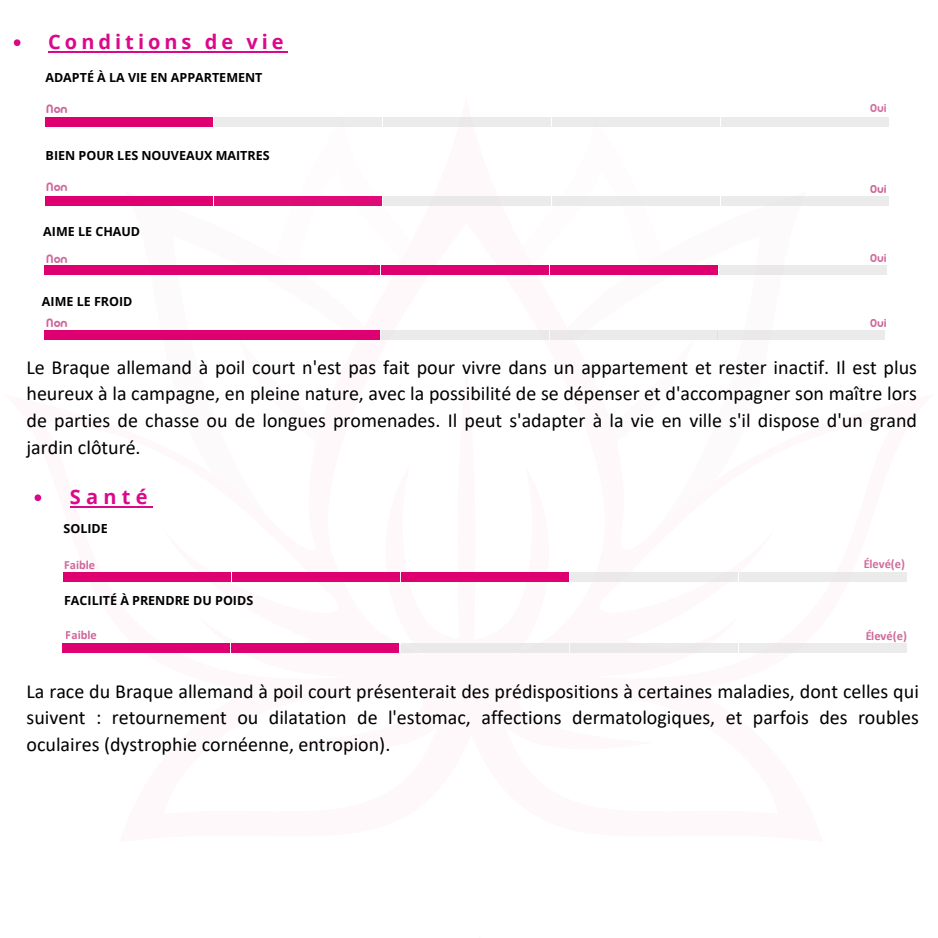
<style>
.page{position:relative;width:938px;height:938px;background:#fff}
.page>*{position:absolute;margin:0;border:0;box-sizing:border-box;transform-origin:0 0}
.t1{font:20px/26.8px "Calibri";color:#000;text-align:justify}
.t2{font:700 20px "Open Sans";letter-spacing:.2em;color:#db098a}
.t3{font:700 13.25px "Arista Pro";color:#b71c69}
.t4{font:700 12.5px "Open Sans";color:#000}
.t5{font:700 12.5px "Calibri";color:#b71c69}
.t6{font:700 12.5px "Open Sans";color:#000002}
.t7{font:700 12.5px "Arista Pro";color:#b71c69}
</style>
<div class="page">
<hr style="left:322px;top:934px;width:315px;height:3px;background:#de0071">
<svg style="left:549px;top:572px;width:358px;height:81px"></svg>
<svg style="left:572px;top:581px;width:109px;height:36px"></svg>
<svg style="left:34px;top:496px;width:351px;height:157px"></svg>
<svg style="left:256px;top:508px;width:110px;height:109px"></svg>
<div style="left:457px;top:361px;width:18px;height:358px;background:#fef8fb;border-radius:50%"></div>
<svg style="left:385px;top:572px;width:164px;height:81px"></svg>
<svg style="left:14px;top:39px;width:6px;height:7px"></svg>
<hr style="left:48px;top:51px;width:240px;height:2px;background:#db098a">
<div style="left:46px;top:117px;width:167px;height:10px;background:#de0071"></div>
<div style="left:46px;top:196px;width:167px;height:9px;background:#de0071"></div>
<div style="left:215px;top:196px;width:167px;height:10px;background:#df0b77"></div>
<div style="left:383px;top:196px;width:167px;height:10px;background:#ebebeb"></div>
<div style="left:44px;top:266px;width:167px;height:9px;background:#de0071"></div>
<div style="left:213px;top:266px;width:167px;height:9px;background:#de0071"></div>
<div style="left:382px;top:266px;width:167px;height:9px;background:#de0071"></div>
<div style="left:44px;top:330px;width:167px;height:10px;background:#de0071"></div>
<div style="left:213px;top:330px;width:167px;height:10px;background:#de0071"></div>
<div style="left:382px;top:330px;width:167px;height:10px;background:#ebebeb"></div>
<div style="left:550px;top:330px;width:167px;height:10px;background:#ebebeb"></div>
<div style="left:550px;top:266px;width:167px;height:9px;background:#de0071"></div>
<div style="left:215px;top:117px;width:167px;height:10px;background:#ebebeb"></div>
<div style="left:383px;top:117px;width:167px;height:10px;background:#ebebeb"></div>
<div style="left:552px;top:117px;width:167px;height:10px;background:#ebebeb"></div>
<div style="left:721px;top:117px;width:167px;height:10px;background:#ebebeb"></div>
<div style="left:552px;top:196px;width:167px;height:10px;background:#ebebeb"></div>
<div style="left:721px;top:196px;width:167px;height:9px;background:#ebebeb"></div>
<div style="left:719px;top:266px;width:167px;height:9px;background:#ebebeb"></div>
<div style="left:717px;top:330px;width:167px;height:10px;background:#ebebeb"></div>
<svg style="left:35px;top:494px;width:6px;height:7px"></svg>
<hr style="left:70px;top:506px;width:83px;height:2px;background:#db098a">
<div style="left:63px;top:572px;width:167px;height:9px;background:#de0071"></div>
<div style="left:233px;top:572px;width:167px;height:9px;background:#de0071"></div>
<div style="left:402px;top:572px;width:167px;height:9px;background:#de0071"></div>
<div style="left:571px;top:572px;width:167px;height:9px;background:#ebebeb"></div>
<div style="left:62px;top:643px;width:167px;height:9px;background:#de0071"></div>
<div style="left:231px;top:643px;width:167px;height:9px;background:#de0071"></div>
<div style="left:401px;top:643px;width:167px;height:9px;background:#ebe8e9"></div>
<div style="left:739px;top:572px;width:167px;height:9px;background:#ebebeb"></div>
<div style="left:571px;top:643px;width:167px;height:9px;background:#ebe8e9"></div>
<div style="left:739px;top:643px;width:167px;height:9px;background:#ebebeb"></div>
<p class="t2" style="left:48px;top:28px;width:237px">Conditions de vie</p>
<h2 class="t4" style="left:45px;top:69px;width:218px">ADAPTÉ À LA VIE EN APPARTEMENT</h2>
<p class="t3" style="left:46px;top:104px;width:24px">Non</p>
<p class="t7" style="left:869px;top:104px;width:19px">Oui</p>
<p class="t6" style="left:46px;top:146px;width:225px">BIEN POUR LES NOUVEAUX MAITRES</p>
<p class="t3" style="left:46px;top:182px;width:24px">Non</p>
<p class="t7" style="left:869px;top:185px;width:19px">Oui</p>
<p class="t4" style="left:43px;top:222px;width:98px">AIME LE CHAUD</p>
<p class="t3" style="left:46px;top:254px;width:24px">Non</p>
<h2 class="t4" style="left:42px;top:293px;width:92px">AIME LE FROID</h2>
<p class="t7" style="left:869px;top:254px;width:19px">Oui</p>
<p class="t7" style="left:869px;top:319px;width:19px">Oui</p>
<p class="t1" style="left:27px;top:355px;width:892px">Le Braque allemand à poil court n'est pas fait pour vivre dans un appartement et rester inactif. Il est plus heureux à la campagne, en pleine nature, avec la possibilité de se dépenser et d'accompagner son maître lors de parties de chasse ou de longues promenades. Il peut s'adapter à la vie en ville s'il dispose d'un grand jardin clôturé.</p>
<p class="t3" style="left:46px;top:319px;width:24px">Non</p>
<h2 class="t2" style="left:70px;top:483px;width:79px">Santé</h2>
<p class="t4" style="left:64px;top:520px;width:46px">SOLIDE</p>
<p class="t5" style="left:64px;top:559px;width:33px">Faible</p>
<p class="t5" style="left:863px;top:559px;width:43px">Élevé(e)</p>
<p class="t4" style="left:64px;top:592px;width:191px">FACILITÉ À PRENDRE DU POIDS</p>
<p class="t5" style="left:66px;top:629px;width:33px">Faible</p>
<p class="t5" style="left:865px;top:630px;width:43px">Élevé(e)</p>
<p class="t1" style="left:27px;top:679px;width:893px">La race du Braque allemand à poil court présenterait des prédispositions à certaines maladies, dont celles qui suivent : retournement ou dilatation de l'estomac, affections dermatologiques, et parfois des roubles oculaires (dystrophie cornéenne, entropion).</p>
</div>
